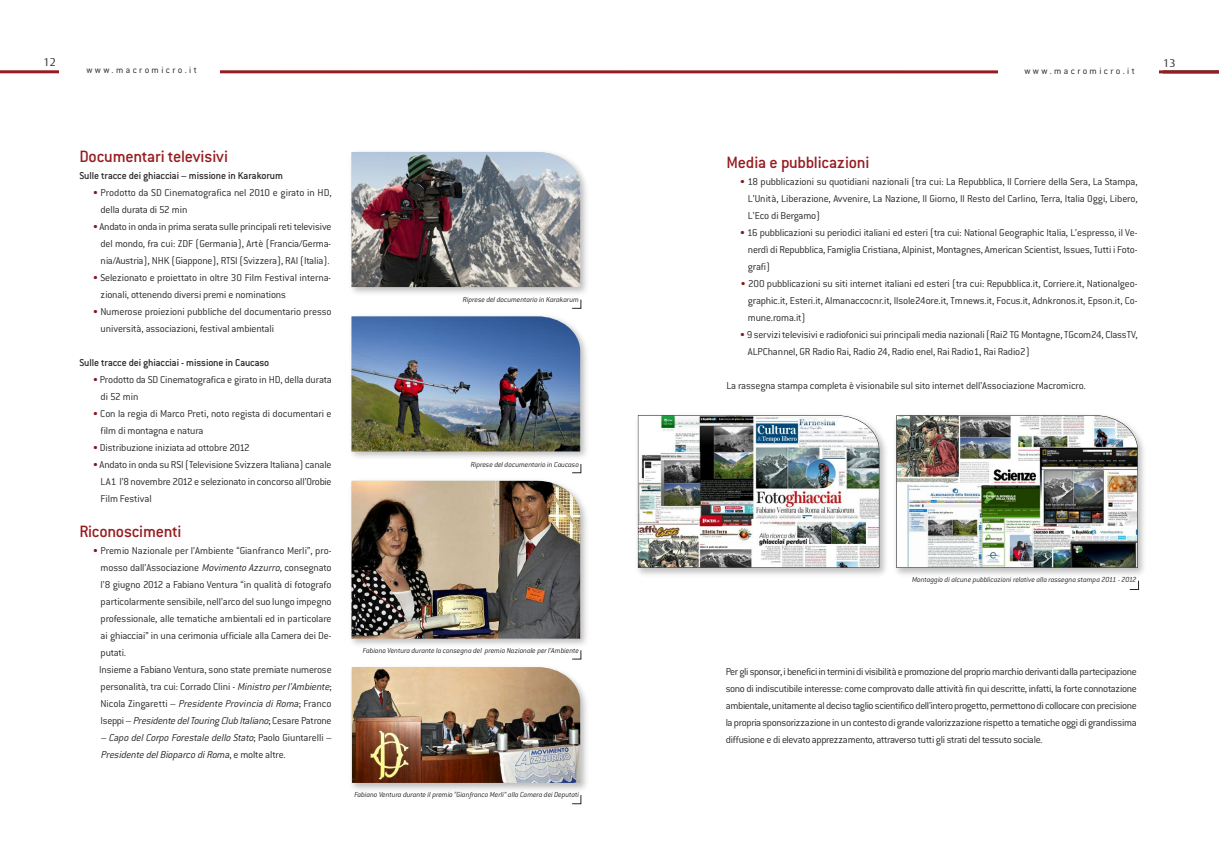
<style>
.page{position:relative;width:1219px;height:865px;background:#fff}
.page>*{position:absolute;margin:0;border:0;box-sizing:border-box;transform-origin:0 0}
.t1{font:500 18px "Conduit ITC";letter-spacing:-.015em;color:#961c20}
.t2{font:300 11px/17px "Conduit ITC";letter-spacing:-.015em;color:#272627}
.t3{font:italic 300 11px/17px "Conduit ITC";color:#272627}
.t4{font:500 11px "Conduit ITC";letter-spacing:-.015em;color:#272627}
.t5{font:300 11px "Vesta";color:#272627}
.t6{font:300 10px "Conduit ITC";letter-spacing:.24em;color:#272627}
.t7{font:italic 300 8px "Conduit ITC";letter-spacing:-.015em;color:#272627}
.s1{color:#86181c}
.s2{font-style:italic}
.s3{font-style:normal}
</style>
<div class="page">
<hr style="left:0;top:70px;width:1218px;height:3px;background:#961c20">
<div style="left:60px;top:54px;width:160px;height:44px;background:#fff"></div>
<img style="left:637px;top:415px;width:507px;height:160px">
<img style="left:896px;top:415px;width:242px;height:153px">
<svg style="left:1129px;top:580px;width:10px;height:10px"></svg>
<img style="left:351px;top:151px;width:236px;height:143px">
<img style="left:351px;top:152px;width:229px;height:135px">
<svg style="left:572px;top:299px;width:9px;height:10px"></svg>
<img style="left:352px;top:687px;width:235px;height:103px">
<img style="left:352px;top:667px;width:228px;height:116px">
<svg style="left:572px;top:795px;width:9px;height:9px"></svg>
<img style="left:351px;top:335px;width:236px;height:123px">
<img style="left:351px;top:316px;width:229px;height:135px">
<svg style="left:572px;top:464px;width:9px;height:9px"></svg>
<img style="left:351px;top:480px;width:236px;height:165px">
<img style="left:351px;top:481px;width:229px;height:157px">
<svg style="left:572px;top:650px;width:9px;height:9px"></svg>
<div style="left:998px;top:55px;width:160px;height:44px;background:#fff"></div>
<img style="left:638px;top:415px;width:241px;height:153px">
<p class="t5" style="left:44px;top:55px;width:14px">12</p>
<p class="t6" style="left:86px;top:64px;width:112px">www.macromicro.it</p>
<h1 class="t1" style="left:79px;top:146px;width:150px">Documentari televisivi</h1>
<p class="t4" style="left:79px;top:169px;width:205px">Sulle tracce dei ghiacciai – missione in Karakorum</p>
<p class="t2" style="left:101px;top:184px;width:233px;text-indent:-8px"><span class="s1">•</span> Prodotto da SD Cinematografica nel 2010 e girato in HD, della durata di 52 min</p>
<p class="t2" style="left:101px;top:218px;width:233px;text-align:justify;text-indent:-8px"><span class="s1">•</span> Andato in onda in prima serata sulle principaliretitelevisive del mondo, fra cui: ZDF (Germania), Artè (Francia/Germa&shy;nia/Austria), NHK (Giappone), RTSI (Svizzera), RAI (Italia).</p>
<p class="t2" style="left:101px;top:269px;width:232px;text-indent:-8px"><span class="s1">•</span> Selezionato e proiettato in oltre 30 Film Festival interna&shy;zionali, ottenendo diversi premi e nominations</p>
<p class="t2" style="left:101px;top:303px;width:233px;text-indent:-8px"><span class="s1">•</span> Numerose proiezioni pubbliche del documentario presso università, associazioni, festival ambientali</p>
<p class="t4" style="left:79px;top:356px;width:191px">Sulle tracce dei ghiacciai - missione in Caucaso</p>
<p class="t2" style="left:101px;top:371px;width:233px;text-indent:-8px"><span class="s1">•</span> Prodotto da SD Cinematografica e girato in HD, della durata di 52 min</p>
<p class="t2" style="left:101px;top:405px;width:233px;text-indent:-8px"><span class="s1">•</span> Con la regia di Marco Preti, noto regista di documentari e film di montagna e natura</p>
<p class="t2" style="left:93px;top:439px;width:158px"><span class="s1">•</span> Distribuzione iniziata ad ottobre 2012</p>
<p class="t2" style="left:101px;top:456px;width:233px;text-align:justify;text-indent:-8px"><span class="s1">•</span> Andato in onda su RSI (Televisione Svizzera Italiana) canale LA1 l’8 novembre 2012 e selezionato in concorso all’Orobie Film Festival</p>
<h1 class="t1" style="left:79px;top:521px;width:104px">Riconoscimenti</h1>
<p class="t2" style="left:99px;top:542px;width:234px;text-indent:-6px"><span class="s1">•</span> Premio Nazionale per l’Ambiente “Gianfranco Merli”, pro&shy;mosso dall’Associazione <span class="s2">MovimentoAzzurro</span>, consegnato l’8 giugno 2012 a Fabiano Ventura “in qualità di fotografo particolarmente sensibile, nell’arco del suo lungo impegno professionale, alle tematiche ambientali ed in particolare ai ghiacciai” in una cerimonia ufficiale alla Camera dei De&shy;putati.<br>Insieme a Fabiano Ventura, sono state premiate numerose personalità, tra cui: Corrado Clini - <span class="s2">Ministroperl’Ambiente</span>; Nicola Zingaretti – <span class="s2">PresidenteProvinciadiRoma</span>; Franco I s e p p i – <span class="s2">Presidente delTouring Club Italiano</span>; C e s a re Pat ro n e</p>
<p class="t3" style="left:101px;top:729px;width:233px">– Capo del Corpo Forestale dello Stato<span class="s3">; Pa o l o G i u n t a r e l l i –<br></span>Presidente del Bioparco di Roma<span class="s3">, e m o l t e a l t r e .</span></p>
<p class="t7" style="left:463px;top:295px;width:118px">Riprese del documentario in Karakorum</p>
<p class="t7" style="left:471px;top:459px;width:110px">Riprese del documentario in Caucaso</p>
<p class="t7" style="left:363px;top:646px;width:218px">Fabiano Ventura durante la consegna del premio Nazionale per l’Ambiente</p>
<p class="t7" style="left:354px;top:790px;width:226px">Fabiano Ventura durante il premio “Gianfranco Merli” alla Camera dei Deputati</p>
<p class="t6" style="left:1024px;top:66px;width:112px">www.macromicro.it</p>
<p class="t5" style="left:1163px;top:56px;width:14px">13</p>
<h1 class="t1" style="left:727px;top:152px;width:144px">Media e pubblicazioni</h1>
<p class="t2" style="left:748px;top:173px;width:391px;text-align:justify;text-indent:-8px"><span class="s1">•</span> 18 pubblicazioni su quotidiani nazionali (tra cui: La Repubblica, Il Corriere della Sera, La Stampa, L’Unità, Liberazione, Avvenire, La Nazione, Il Giorno, Il Resto del Carlino, Terra, Italia Oggi, Libero, L’Eco di Bergamo)</p>
<p class="t2" style="left:748px;top:224px;width:391px;text-align:justify;text-indent:-8px"><span class="s1">•</span> 16 pubblicazioni su periodici italiani ed esteri (tra cui: National Geographic Italia, L’espresso, il Ve&shy;nerdì di Repubblica, Famiglia Cristiana, Alpinist, Montagnes, American Scientist, Issues, Tutti i Foto&shy;grafi)</p>
<p class="t2" style="left:748px;top:275px;width:391px;text-align:justify;text-indent:-7px"><span class="s1">•</span> 200 pubblicazioni su siti internet italiani ed esteri (tra cui: Repubblica.it, Corriere.it, Nationalgeo&shy;graphic.it, Esteri.it, Almanaccocnr.it, Ilsole24ore.it, Tmnews.it, Focus.it, Adnkronos.it, Epson.it, Co&shy;mune.roma.it)</p>
<p class="t2" style="left:748px;top:326px;width:391px;text-indent:-8px"><span class="s1">•</span> 9 servizitelevisivi e radiofonici sui principalimedia nazionali(Rai2 TGMontagne,TGcom24, ClassTV,<br>ALPChannel, GR Radio Rai, Radio 24, Radio enel, Rai Radio1, Rai Radio2)</p>
<p class="t2" style="left:727px;top:377px;width:361px">La rassegna stampa completa è visionabile sul sito internet dell’Associazione Macromicro.</p>
<p class="t7" style="left:912px;top:575px;width:226px">Montaggio di alcune pubblicazioni relative alla rassegna stampa 2011 - 2012</p>
<p class="t2" style="left:726px;top:662px;width:413px;text-align:justify">Pergli sponsor, ibenefici interminidi visibilitàepromozionedelpropriomarchioderivantidallapartecipazione sono di indiscutibile interesse: come comprovato dalle attività fin qui descritte, infatti, la forte connotazione ambientale,unitamentealdecisotaglioscientificodell'interoprogetto,permettonodi collocareconprecisione lapropria sponsorizzazione inuncontestodi grande valorizzazione rispetto a tematiche oggidi grandissima diffusione e di elevato apprezzamento, attraverso tutti gli strati del tessuto sociale.</p>
</div>
